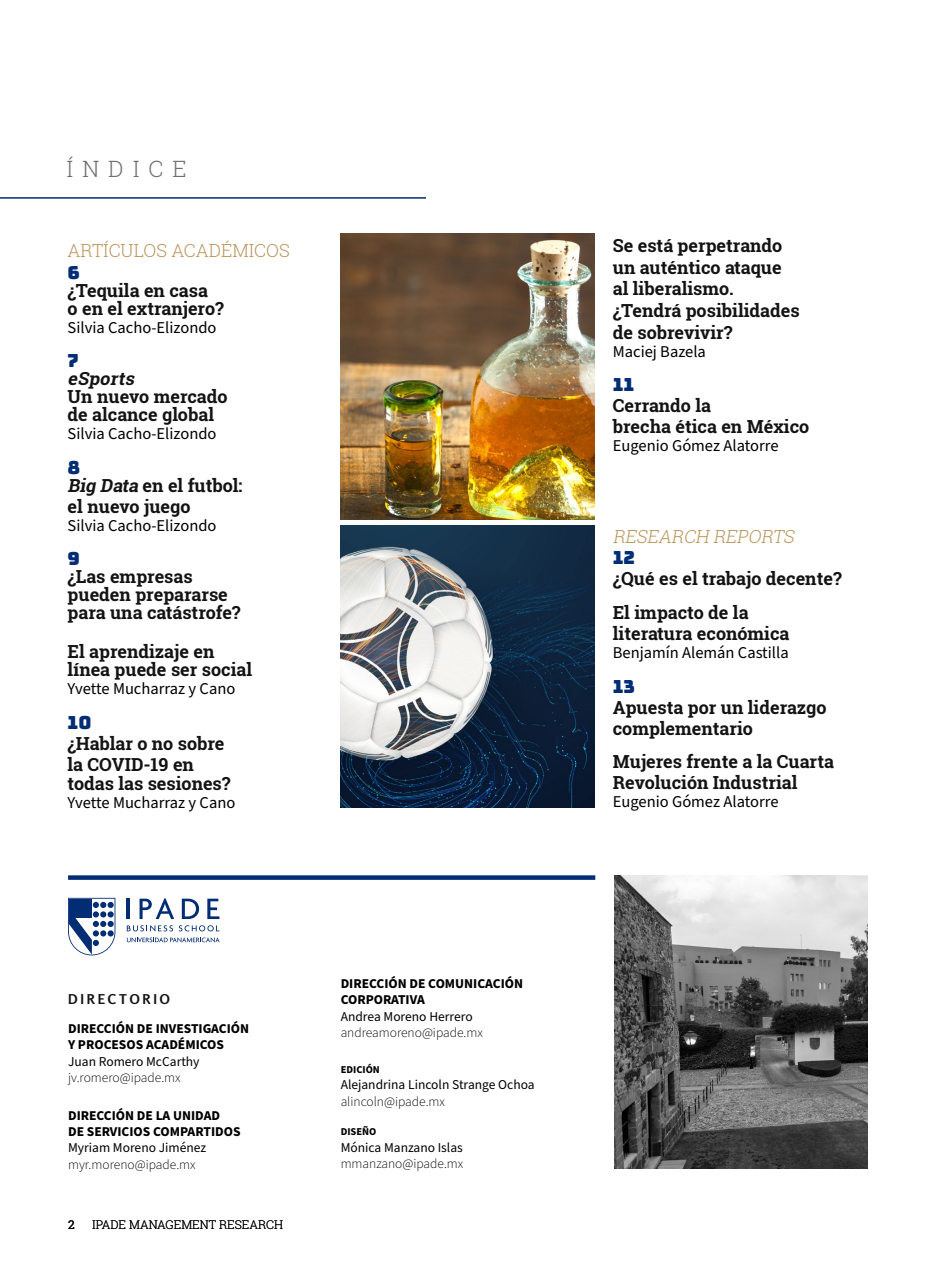
<style>
.page{position:relative;width:936px;height:1276px;background:#fff}
.page>*{position:absolute;margin:0;border:0;box-sizing:border-box;transform-origin:0 0}
.t1{font:300 22.5px "Roboto Slab";letter-spacing:.4em;color:#6d6e71}
.t2{font:700 18px/18px "Roboto Slab";color:#131313}
.t3{font:300 18px "Roboto Slab";color:#ba955c}
.t4{font:italic 300 18px "Roboto Slab";color:#ba955c}
.t5{font:18px "Bungee";color:#002d74}
.t6{font:italic 700 18px "Roboto Slab";color:#131313}
.t7{font:16.5px "Source Sans Pro";color:#000}
.t8{font:700 13.5px/16.2px "Source Sans Pro";color:#000}
.t9{font:13.5px "Source Sans Pro";color:#000}
.t10{font:300 13.5px "Source Sans Pro";color:#000}
.t11{font:700 13.5px "Rosario";letter-spacing:.21em;color:#131313}
.t12{font:300 12px "Roboto Slab";color:#000}
.t13{font:12px "Roboto Slab";color:#000}
.t14{font:700 10.5px "Source Sans Pro";color:#000}
.s1{font-style:italic}
</style>
<div class="page">
<div style="left:68px;top:875px;width:527px;height:5px;background:#002d74"></div>
<img style="left:340px;top:233px;width:254px;height:287px">
<img style="left:340px;top:525px;width:254px;height:283px">
<img style="left:615px;top:875px;width:252px;height:293px">
<hr style="left:0;top:197px;width:426px;height:2px;background:#002d74">
<svg style="left:68px;top:898px;width:47px;height:57px"></svg>
<hr style="left:127px;top:898px;width:3px;height:21px;background:#002d74">
<svg style="left:139px;top:898px;width:35px;height:21px"></svg>
<svg style="left:182px;top:898px;width:17px;height:21px"></svg>
<svg style="left:207px;top:898px;width:12px;height:21px"></svg>
<svg style="left:127px;top:925px;width:46px;height:6px"></svg>
<svg style="left:179px;top:925px;width:40px;height:6px"></svg>
<svg style="left:127px;top:937px;width:92px;height:5px"></svg>
<p class="t1" style="left:66px;top:153px;width:121px">ÍNDICE</p>
<p class="t3" style="left:68px;top:238px;width:224px">ARTÍCULOS ACADÉMICOS</p>
<p class="t5" style="left:68px;top:262px;width:14px">6</p>
<p class="t2" style="left:68px;top:281px;width:158px">¿Tequila en casa<br>o en el extranjero?</p>
<p class="t7" style="left:68px;top:316px;width:150px">Silvia Cacho-Elizondo</p>
<p class="t5" style="left:68px;top:351px;width:13px">7</p>
<p class="t6" style="left:68px;top:366px;width:72px">eSports</p>
<p class="t2" style="left:68px;top:388px;width:161px">Un nuevo mercado de alcance global</p>
<p class="t7" style="left:68px;top:423px;width:150px">Silvia Cacho-Elizondo</p>
<p class="t5" style="left:68px;top:457px;width:14px">8</p>
<p class="t2" style="left:68px;top:474px;width:176px;line-height:21px"><span class="s1">Big Data</span> en el futbol: el nuevo juego</p>
<p class="t7" style="left:68px;top:514px;width:150px">Silvia Cacho-Elizondo</p>
<p class="t5" style="left:68px;top:548px;width:14px">9</p>
<p class="t2" style="left:68px;top:567px;width:174px">¿Las empresas pueden prepararse para una catástrofe?</p>
<p class="t2" style="left:68px;top:643px;width:186px">El aprendizaje en línea puede ser social</p>
<p class="t7" style="left:68px;top:678px;width:169px">Yvette Mucharraz y Cano</p>
<p class="t5" style="left:68px;top:712px;width:25px">10</p>
<p class="t2" style="left:68px;top:733px;width:164px;line-height:20.2px">¿Hablar o no sobre la COVID-19 en todas las sesiones?</p>
<p class="t7" style="left:68px;top:792px;width:169px">Yvette Mucharraz y Cano</p>
<p class="t11" style="left:68px;top:990px;width:103px">DIRECTORIO</p>
<p class="t8" style="left:68px;top:1020px;width:183px">DIRECCIÓN DE INVESTIGACIÓN<br>Y PROCESOS ACADÉMICOS</p>
<p class="t9" style="left:68px;top:1052px;width:133px">Juan Romero McCarthy</p>
<p class="t10" style="left:68px;top:1068px;width:114px">jv.romero@ipade.mx</p>
<p class="t8" style="left:68px;top:1107px;width:174px">DIRECCIÓN DE LA UNIDAD<br>DE SERVICIOS COMPARTIDOS</p>
<p class="t9" style="left:68px;top:1138px;width:140px">Myriam Moreno Jiménez</p>
<p class="t10" style="left:68px;top:1155px;width:129px">myr.moreno@ipade.mx</p>
<p class="t13" style="left:68px;top:1216px;width:8px">2</p>
<p class="t12" style="left:92px;top:1216px;width:193px">IPADE MANAGEMENT RESEARCH</p>
<p class="t8" style="left:340px;top:975px;width:184px">DIRECCIÓN DE COMUNICACIÓN<br>CORPORATIVA</p>
<p class="t9" style="left:340px;top:1007px;width:133px">Andrea Moreno Herrero</p>
<p class="t10" style="left:340px;top:1023px;width:144px">andreamoreno@ipade.mx</p>
<p class="t14" style="left:340px;top:1062px;width:41px">EDICIÓN</p>
<p class="t9" style="left:340px;top:1075px;width:195px">Alejandrina Lincoln Strange Ochoa</p>
<p class="t10" style="left:340px;top:1092px;width:106px">alincoln@ipade.mx</p>
<p class="t14" style="left:340px;top:1124px;width:37px">DISEÑO</p>
<p class="t9" style="left:340px;top:1138px;width:124px">Mónica Manzano Islas</p>
<p class="t10" style="left:340px;top:1154px;width:124px">mmanzano@ipade.mx</p>
<p class="t2" style="left:612px;top:234px;width:188px;line-height:21.6px">Se está perpetrando un auténtico ataque al liberalismo. ¿Tendrá posibilidades de sobrevivir?</p>
<p class="t7" style="left:612px;top:340px;width:95px">Maciej Bazela</p>
<p class="t5" style="left:612px;top:374px;width:23px">11</p>
<p class="t2" style="left:612px;top:395px;width:198px;line-height:21px">Cerrando la<br>brecha ética en México</p>
<p class="t7" style="left:612px;top:434px;width:167px">Eugenio Gómez Alatorre</p>
<p class="t4" style="left:612px;top:524px;width:187px">RESEARCH REPORTS</p>
<p class="t5" style="left:612px;top:548px;width:24px">12</p>
<p class="t2" style="left:612px;top:562px;width:230px;line-height:33.8px">¿Qué es el trabajo decente?<br>El impacto de la</p>
<p class="t2" style="left:612px;top:624px;width:178px">literatura económica</p>
<p class="t7" style="left:612px;top:642px;width:177px">Benjamín Alemán Castilla</p>
<p class="t5" style="left:612px;top:676px;width:24px">13</p>
<p class="t2" style="left:612px;top:696px;width:215px;line-height:21px">Apuesta por un liderazgo complementario</p>
<p class="t2" style="left:612px;top:751px;width:223px;line-height:21px">Mujeres frente a la Cuarta<br>Revolución Industrial</p>
<p class="t7" style="left:612px;top:791px;width:167px">Eugenio Gómez Alatorre</p>
</div>
